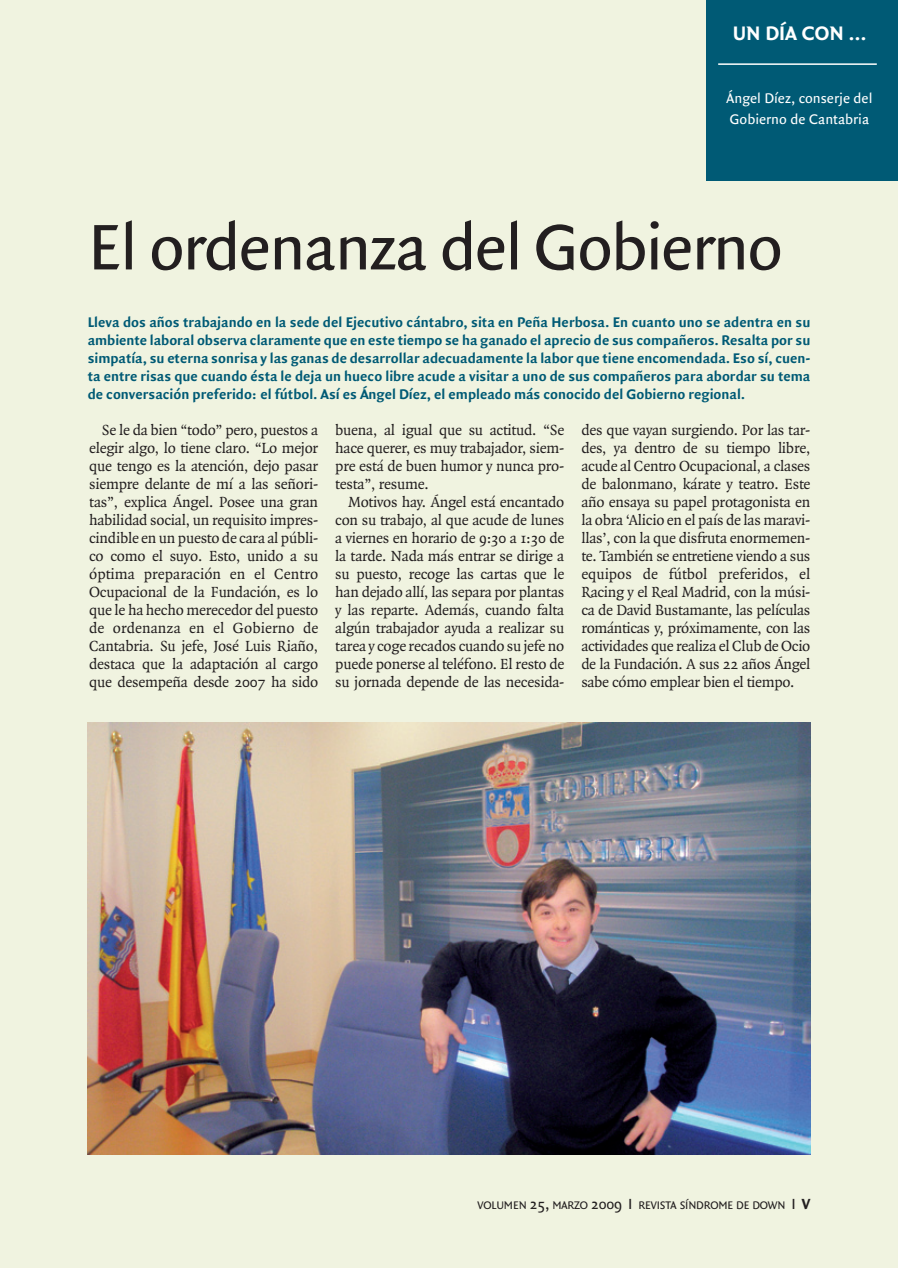
<style>
.page{position:relative;width:898px;height:1268px;background:#fff}
.page>*{position:absolute;margin:0;border:0;box-sizing:border-box;transform-origin:0 0}
.t1{font:69px "Quadraat Sans";letter-spacing:-.03em;color:#231f20}
.t2{font:700 21px "Quadraat Sans";color:#fff}
.t3{font:15.75px/18px "Quadraat";letter-spacing:-.015em;color:#231f20;text-align:justify}
.t4{font:700 15px/18px "Quadraat Sans";color:#005a75;text-align:justify}
.t5{font:15px/21px "Quadraat Sans";color:#fff}
.t6{font:11.85px "Quadraat Sans";letter-spacing:-.015em;color:#231f20}
.s1{font-size:15.75px}
.s2{font-weight:700;font-size:15.75px}
</style>
<div class="page">
<img style="left:0;top:0;width:898px;height:1268px">
<h2 class="t2" style="left:733px;top:21px;width:135px">UN DÍA CON ...</h2>
<p class="t5" style="left:726px;top:88px;width:147px">Ángel Díez, conserje del<br>Gobierno de Cantabria</p>
<h1 class="t1" style="left:88px;top:205px;width:696px">El ordenanza del Gobierno</h1>
<p class="t4" style="left:88px;top:312px;width:724px">Lleva dos años trabajando en la sede del Ejecutivo cántabro, sita en Peña Herbosa. En cuanto uno se adentra en su ambiente laboral observa claramente que en este tiempo se ha ganado el aprecio de sus compañeros. Resalta por su simpatía, su eterna sonrisa y las ganas de desarrollar adecuadamente la labor que tiene encomendada. Eso sí, cuen&shy;ta entre risas que cuando ésta le deja un hueco libre acude a visitar a uno de sus compañeros para abordar su tema de conversación preferido: el fútbol. Así es Ángel Díez, el empleado más conocido del Gobierno regional.</p>
<p class="t3" style="left:89px;top:420px;width:231px;text-indent:13px">Se le da bien “todo” pero, puestos a elegir algo, lo tiene claro. “Lo mejor que tengo es la atención, dejo pasar siempre delante de mí a las señori&shy;tas”, explica Ángel. Posee una gran habilidad social, un requisito impres&shy;cindible en un puesto de cara al públi&shy;co como el suyo. Esto, unido a su óptima preparación en el Centro Ocupacional de la Fundación, es lo que le ha hecho merecedor del puesto de ordenanza en el Gobierno de Cantabria. Su jefe, José Luis Riaño, destaca que la adaptación al cargo que desempeña desde 2007 ha sido</p>
<p class="t3" style="left:335px;top:420px;width:231px">buena, al igual que su actitud. “Se hace querer, es muy trabajador, siem&shy;pre está de buen humor y nunca pro&shy;testa”, resume.</p>
<p class="t3" style="left:335px;top:492px;width:231px;text-indent:13px">Motivos hay. Ángel está encantado con su trabajo, al que acude de lunes a viernes en horario de 9:30 a 1:30 de la tarde. Nada más entrar se dirige a su puesto, recoge las cartas que le han dejado allí, las separa por plantas y las reparte. Además, cuando falta algún trabajador ayuda a realizar su tarea y coge recados cuando su jefe no puede ponerse al teléfono. El resto de su jornada depende de las necesida-</p>
<p class="t3" style="left:581px;top:420px;width:231px">des que vayan surgiendo. Por las tar&shy;des, ya dentro de su tiempo libre, acude al Centro Ocupacional, a clases de balonmano, kárate y teatro. Este año ensaya su papel protagonista en la obra ‘Alicio en el país de las maravi&shy;llas’, con la que disfruta enormemen&shy;te. También se entretiene viendo a sus equipos de fútbol preferidos, el Racing y el Real Madrid, con la músi&shy;ca de David Bustamante, las películas románticas y, próximamente, con las actividades que realiza el Club de Ocio de la Fundación. A sus 22 años Ángel sabe cómo emplear bien el tiempo.</p>
<p class="t6" style="left:477px;top:1197px;width:334px">VOLUMEN <span class="s1">25,</span> MARZO <span class="s1">2009 I</span> REVISTA SÍNDROME DE DOWN <span class="s1">I</span> <span class="s2">V</span></p>
</div>
